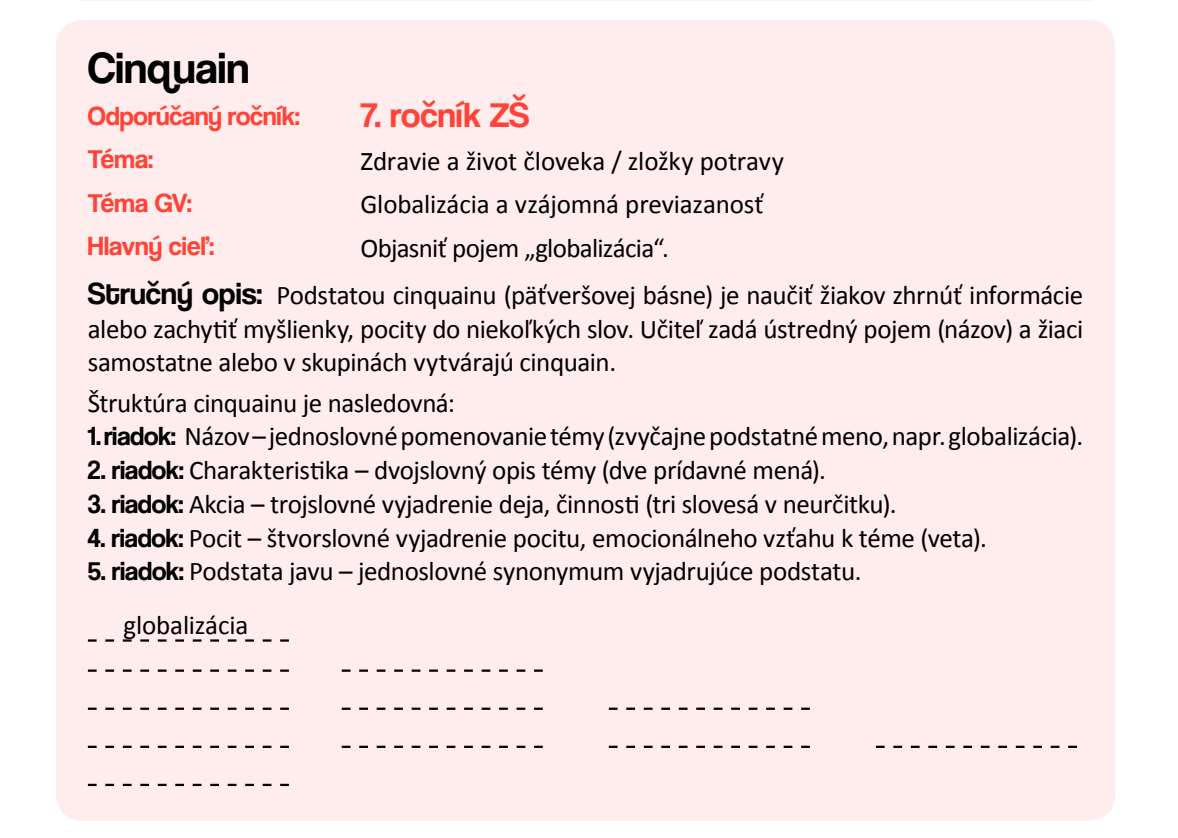
<style>
.page{position:relative;width:1178px;height:838px;background:#fff}
.page>*{position:absolute;margin:0;border:0;box-sizing:border-box;transform-origin:0 0}
.t1{font:45px "Coolvetica Rg";letter-spacing:.01em;color:#000}
.t2{font:36px "Coolvetica Rg";letter-spacing:.005em;color:#ff4338}
.t3{font:27px/33.8px "Calibri";letter-spacing:-.015em;color:#000;text-align:justify}
.t4{font:27px/43.2px "Coolvetica Rg";color:#ff4338}
.s1{font-family:"Coolvetica Rg";font-size:31.5px}
.s2{font-family:"Coolvetica Rg"}
</style>
<div class="page">
<svg style="left:78px;top:0;width:1013px;height:1px"></svg>
<div style="left:56px;top:20px;width:1059px;height:800px;background:#ffecec;border-radius:27px"></div>
<svg style="left:88px;top:669px;width:201px;height:3px"></svg>
<svg style="left:88px;top:639px;width:201px;height:2px"></svg>
<svg style="left:342px;top:669px;width:201px;height:3px"></svg>
<svg style="left:88px;top:707px;width:201px;height:3px"></svg>
<svg style="left:342px;top:707px;width:201px;height:3px"></svg>
<svg style="left:609px;top:707px;width:200px;height:3px"></svg>
<svg style="left:88px;top:745px;width:201px;height:3px"></svg>
<svg style="left:342px;top:745px;width:201px;height:3px"></svg>
<svg style="left:609px;top:745px;width:200px;height:3px"></svg>
<svg style="left:875px;top:745px;width:201px;height:3px"></svg>
<svg style="left:88px;top:783px;width:201px;height:3px"></svg>
<h1 class="t1" style="left:88px;top:42px;width:163px">Cinquain</h1>
<p class="t4" style="left:88px;top:94px;width:213px">Odporúčaný ročník:<br>Téma:<br>Téma GV:<br>Hlavný cieľ:</p>
<h2 class="t2" style="left:360px;top:93px;width:170px">7. ročník ZŠ</h2>
<p class="t3" style="left:360px;top:139px;width:425px;line-height:43.2px;text-align:left">Zdravie a život človeka / zložky potravy<br>Globalizácia a vzájomná previazanosť<br>Objasniť pojem „globalizácia“.</p>
<p class="t3" style="left:88px;top:278px;width:996px"><span class="s1">Stručný opis:</span> Podstatou cinquainu (päťveršovej básne) je naučiť žiakov zhrnúť informácie alebo zachytiť myšlienky, pocity do niekoľkých slov. Učiteľ zadá ústredný pojem (názov) a žiaci samostatne alebo v skupinách vytvárajú cinquain.</p>
<p class="t3" style="left:88px;top:386px;width:369px">Štruktúra cinquainu je nasledovná:</p>
<p class="t3" style="left:88px;top:419px;width:996px"><span class="s2">1. riadok:</span> Názov – jednoslovné pomenovanie témy (zvyčajne podstatné meno, napr. globalizácia).</p>
<p class="t3" style="left:88px;top:453px;width:739px"><span class="s2">2. riadok:</span> Charakteristika – dvojslovný opis témy (dve prídavné mená).</p>
<p class="t3" style="left:88px;top:487px;width:810px"><span class="s2">3. riadok:</span> Akcia – trojslovné vyjadrenie deja, činnosti (tri slovesá v neurčitku).</p>
<p class="t3" style="left:88px;top:521px;width:900px"><span class="s2">4. riadok:</span> Pocit – štvorslovné vyjadrenie pocitu, emocionálneho vzťahu k téme (veta).</p>
<p class="t3" style="left:88px;top:554px;width:775px"><span class="s2">5. riadok:</span> Podstata javu – jednoslovné synonymum vyjadrujúce podstatu.</p>
<p class="t3" style="left:123px;top:608px;width:126px">globalizácia</p>
</div>
